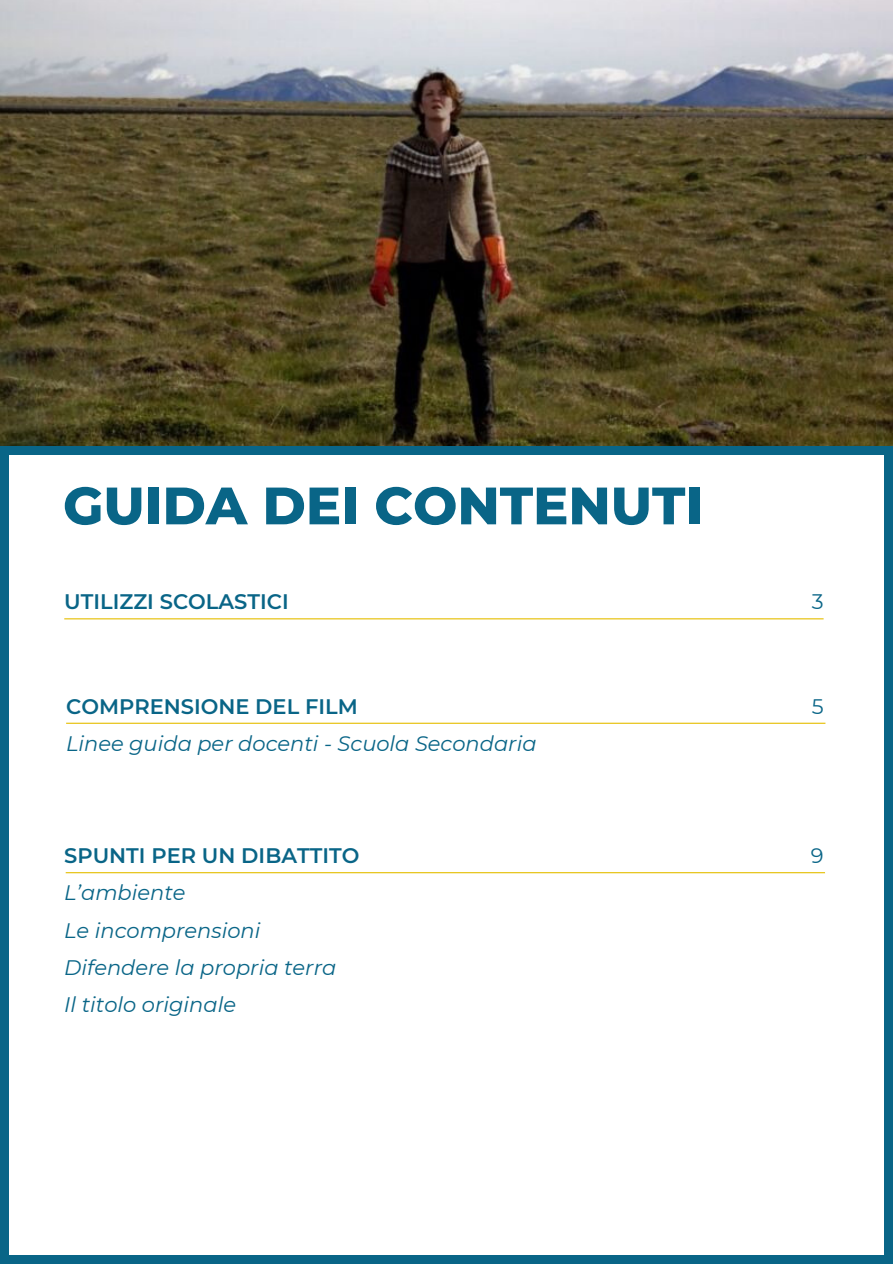
<style>
.page{position:relative;width:893px;height:1264px;background:#fff}
.page>*{position:absolute;margin:0;border:0;box-sizing:border-box;transform-origin:0 0}
.t1{font:800 52.5px "Montserrat";color:#096587}
.t2{font:italic 21px "Montserrat";color:#096587}
.t3{font:600 21px "Montserrat";color:#096587}
.t4{font:21px "Montserrat";color:#096587}
</style>
<div class="page">
<div style="left:0;top:0;width:892px;height:1263px;background:#096587"></div>
<img style="left:0;top:0;width:892px;height:446px">
<div style="left:9px;top:455px;width:874px;height:799px;background:#fff"></div>
<hr style="left:64px;top:618px;width:759px;height:1px;background:#e5be01">
<hr style="left:66px;top:722px;width:759px;height:1px;background:#e5be01">
<hr style="left:66px;top:872px;width:759px;height:1px;background:#e5be01">
<p class="t1" style="left:63px;top:473px;width:641px">GUIDA DEI CONTENUTI</p>
<p class="t3" style="left:64px;top:589px;width:226px">UTILIZZI SCOLASTICI</p>
<p class="t4" style="left:811px;top:588px;width:13px">3</p>
<p class="t3" style="left:66px;top:694px;width:293px">COMPRENSIONE DEL FILM</p>
<p class="t2" style="left:66px;top:731px;width:472px">Linee guida per docenti - Scuola Secondaria</p>
<p class="t3" style="left:64px;top:843px;width:296px">SPUNTI PER UN DIBATTITO</p>
<p class="t2" style="left:64px;top:880px;width:123px">L’ambiente</p>
<p class="t2" style="left:64px;top:917px;width:198px">Le incomprensioni</p>
<p class="t2" style="left:64px;top:954px;width:273px">Difendere la propria terra</p>
<p class="t2" style="left:64px;top:991px;width:173px">Il titolo originale</p>
<p class="t4" style="left:811px;top:693px;width:13px">5</p>
<p class="t4" style="left:810px;top:842px;width:14px">9</p>
</div>
